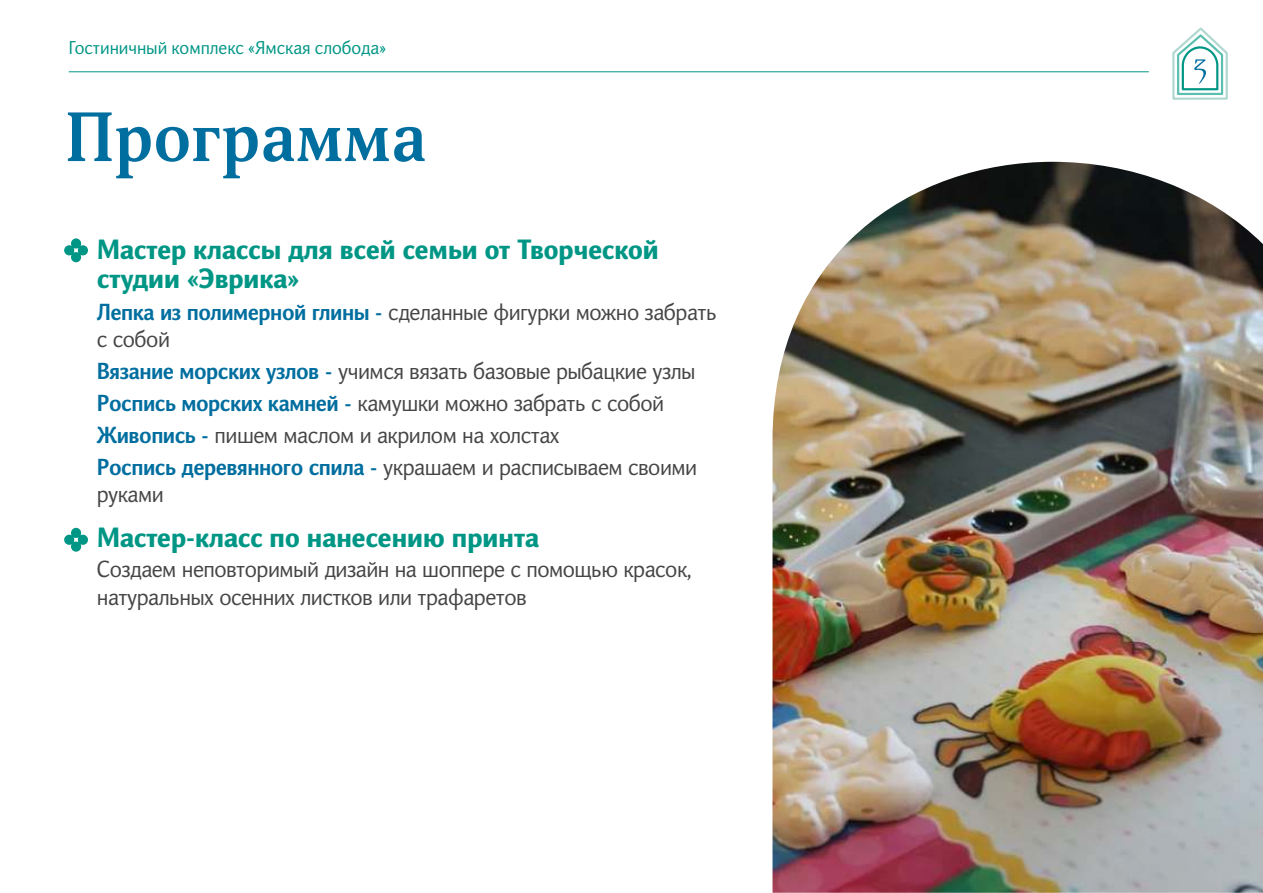
<style>
.page{position:relative;width:1263px;height:893px;background:#fff}
.page>*{position:absolute;margin:0;border:0;box-sizing:border-box;transform-origin:0 0}
.t1{font:700 67.5px "Orbi";letter-spacing:.005em;color:#006e9f}
.t2{font:900 27px/28.5px "Orbi Sans";letter-spacing:-.02em;color:#009685}
.t3{font:22.5px/32.1px "Orbi Sans";letter-spacing:-.02em;color:#464646}
.t4{font:18px "Orbi Sans";color:#009685}
.s1{font-weight:700;color:#006e9f}
</style>
<div class="page">
<hr style="left:69px;top:71px;width:1080px;height:1px;background:#009685">
<svg style="left:1172px;top:27px;width:56px;height:73px"></svg>
<svg style="left:64px;top:238px;width:24px;height:24px"></svg>
<svg style="left:64px;top:528px;width:24px;height:24px"></svg>
<img style="left:772px;top:162px;width:491px;height:731px">
<p class="t4" style="left:69px;top:40px;width:319px">Гостиничный комплекс «Ямская слобода»</p>
<h1 class="t1" style="left:66px;top:111px;width:362px">Программа</h1>
<p class="t2" style="left:97px;top:238px;width:563px">Мастер классы для всей семьи от Творческой студии «Эврика»</p>
<p class="t3" style="left:97px;top:300px;width:621px;line-height:27.2px"><span class="s1">Лепка из полимерной глины -</span> сделанные фигурки можно забрать с собой</p>
<p class="t3" style="left:97px;top:357px;width:602px"><span class="s1">Вязание морских узлов -</span> учимся вязать базовые рыбацкие узлы <span class="s1">Роспись морских камней -</span> камушки можно забрать с собой <span class="s1">Живопись -</span> пишем маслом и акрилом на холстах<br><span class="s1">Роспись деревянного спила -</span> украшаем и расписываем своими</p>
<p class="t3" style="left:97px;top:480px;width:68px">руками</p>
<p class="t2" style="left:97px;top:526px;width:444px">Мастер-класс по нанесению принта</p>
<p class="t3" style="left:97px;top:558px;width:596px;line-height:27.2px">Создаем неповторимый дизайн на шоппере с помощью красок, натуральных осенних листков или трафаретов</p>
</div>
